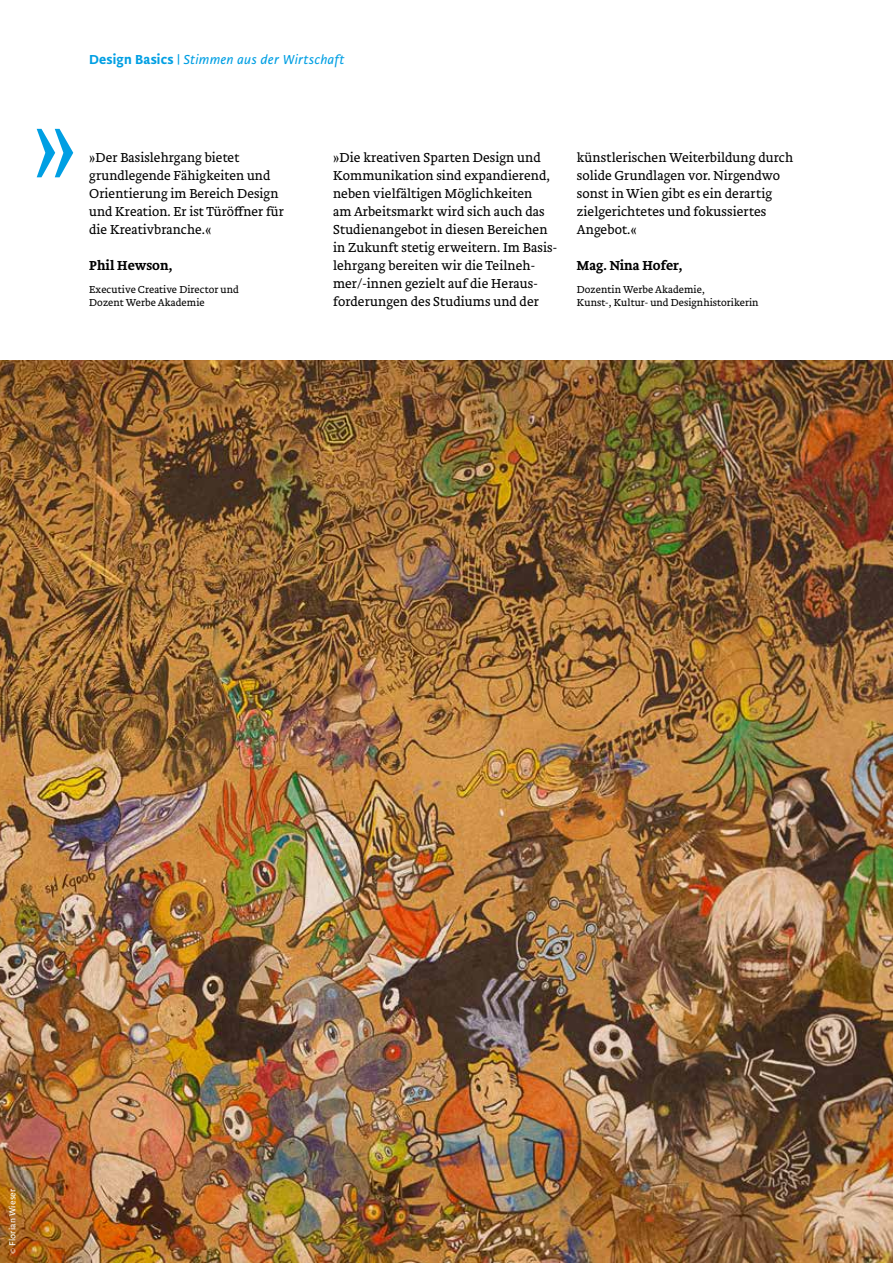
<style>
.page{position:relative;width:893px;height:1263px;background:#fff}
.page>*{position:absolute;margin:0;border:0;box-sizing:border-box;transform-origin:0 0}
.t1{font:300 13.5px/18px "Brioni Text Std";letter-spacing:.005em;color:#000}
.t2{font:italic 300 13.5px "Brioni Sans Std";letter-spacing:.01em;color:#009fe3}
.t3{font:500 13.5px "Brioni Text Std";letter-spacing:.005em;color:#000}
.t4{font:300 10.5px/13.5px "Brioni Text Std";letter-spacing:.005em;color:#000}
.t5{font:300 9px "Brioni Sanst Std";letter-spacing:.01em;color:#fff}
.s1{font-family:"Brioni Sanst Std";font-weight:500;font-style:normal}
</style>
<div class="page">
<img style="left:0;top:360px;width:893px;height:903px">
<svg style="left:37px;top:129px;width:36px;height:48px"></svg>
<p class="t2" style="left:89px;top:50px;width:257px"><span class="s1">Design Basics |</span> Stimmen aus der Wirtschaft</p>
<p class="t1" style="left:89px;top:149px;width:196px">»Der Basislehrgang bietet grundlegende Fähigkeiten und<br>Orientierung im Bereich Design und Kreation. Er ist Türöffner für die Kreativbranche.«</p>
<p class="t3" style="left:89px;top:256px;width:85px">Phil Hewson,</p>
<p class="t4" style="left:89px;top:283px;width:151px">Executive Creative Director und<br>Dozent Werbe Akademie</p>
<p class="t1" style="left:333px;top:149px;width:226px">»Die kreativen Sparten Design und Kommunikation sind expandierend, neben vielfältigen Möglichkeiten<br>am Arbeitsmarkt wird sich auch das Studienangebot in diesen Bereichen in Zukunft stetig erweitern. Im Basis&shy;lehrgang bereiten wir die Teilneh&shy;mer/-innen gezielt auf die Heraus&shy;forderungen des Studiums und der</p>
<p class="t1" style="left:577px;top:149px;width:218px">künstlerischen Weiterbildung durch solide Grundlagen vor. Nirgendwo sonst in Wien gibt es ein derartig zielgerichtetes und fokussiertes<br>Angebot.«</p>
<p class="t3" style="left:577px;top:256px;width:107px">Mag. Nina Hofer,</p>
<p class="t4" style="left:577px;top:283px;width:183px">Dozentin Werbe Akademie,<br>Kunst-, Kultur- und Designhistorikerin</p>
<p class="t5" style="left:6px;top:1254px;width:67px;rotate:-90deg">© Florian Wieser</p>
</div>
